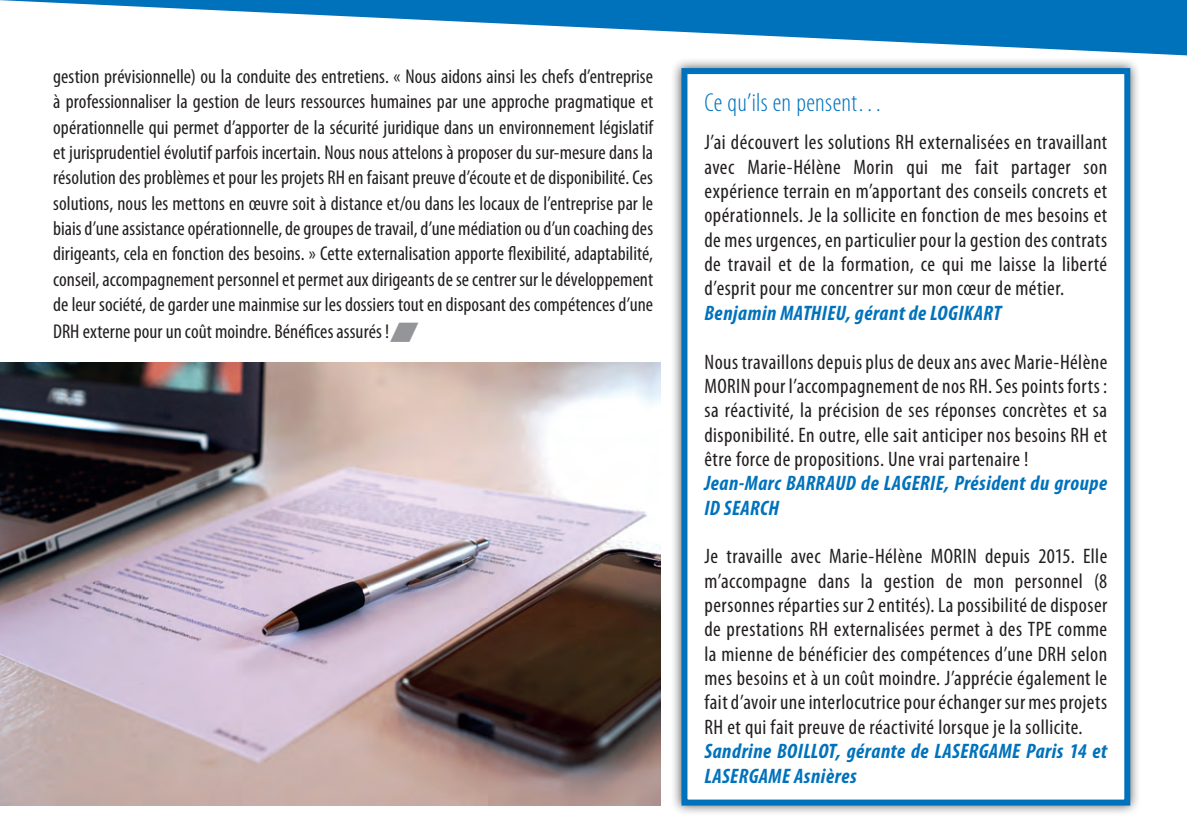
<style>
.page{position:relative;width:1187px;height:831px;background:#fff}
.page>*{position:absolute;margin:0;border:0;box-sizing:border-box;transform-origin:0 0}
.t1{font:300 condensed 26px "Myriad Pro";letter-spacing:.01em;color:#0072bc}
.t2{font:condensed 21px/24.4px "Myriad Pro";letter-spacing:.02em;color:#231f20;text-align:justify}
.t3{font:italic 700 condensed 21px/24.4px "Myriad Pro";letter-spacing:.02em;color:#0072bc}
.t4{font:condensed 20px/25.4px "Myriad Pro";letter-spacing:.005em;color:#231f20;text-align:justify}
</style>
<div class="page">
<svg style="left:0;top:0;width:1187px;height:55px"></svg>
<div style="left:670px;top:57px;width:471px;height:759px;background:#231f20;opacity:.75"></div>
<div style="left:684px;top:71px;width:443px;height:731px;background:#fff"></div>
<div style="left:681px;top:68px;width:449px;height:737px;border:6px solid #0072bc"></div>
<img style="left:0;top:362px;width:661px;height:443px">
<p class="t4" style="left:53px;top:63px;width:602px">gestion prévisionnelle) ou la conduite des entretiens. « Nous aidons ainsi les chefs d’entreprise à professionnaliser la gestion de leurs ressources humaines par une approche pragmatique et opérationnelle qui permet d’apporter de la sécurité juridique dans un environnement législatif et jurisprudentiel évolutif parfois incertain. Nous nous attelons à proposer du sur-mesure dans la résolution des problèmes et pour les projets RH en faisant preuve d’écoute et de disponibilité. Ces solutions, nous les mettons en œuvre soit à distance et/ou dans les locaux de l’entreprise par le biais d’une assistance opérationnelle, de groupes de travail, d’une médiation ou d’un coaching des dirigeants, cela en fonction des besoins. » Cette externalisation apporte flexibilité, adaptabilité, conseil, accompagnement personnel et permet aux dirigeants de se centrer sur le développement de leur société, de garder une mainmise sur les dossiers tout en disposant des compétences d’une</p>
<p class="t4" style="left:53px;top:319px;width:338px">DRH externe pour un coût moindre. Bénéfices assurés !</p>
<p class="t1" style="left:704px;top:87px;width:180px">Ce qu’ils en pensent…</p>
<p class="t2" style="left:704px;top:130px;width:404px">J’ai découvert les solutions RH externalisées en travaillant avec Marie-Hélène Morin qui me fait partager son expérience terrain en m’apportant des conseils concrets et opérationnels. Je la sollicite en fonction de mes besoins et de mes urgences, en particulier pour la gestion des contrats de travail et de la formation, ce qui me laisse la liberté d’esprit pour me concentrer sur mon cœur de métier.</p>
<p class="t3" style="left:704px;top:300px;width:298px">Benjamin MATHIEU, gérant de LOGIKART</p>
<p class="t2" style="left:704px;top:349px;width:404px">Nous travaillons depuis plus de deux ans avec Marie-Hélène MORIN pour l’accompagnement de nos RH. Ses points forts : sa réactivité, la précision de ses réponses concrètes et sa disponibilité. En outre, elle sait anticiper nos besoins RH et être force de propositions. Une vrai partenaire !</p>
<p class="t3" style="left:704px;top:470px;width:404px">Jean-Marc BARRAUD de LAGERIE, Président du groupe<br>ID SEARCH</p>
<p class="t2" style="left:704px;top:544px;width:404px">Je travaille avec Marie-Hélène MORIN depuis 2015. Elle m’accompagne dans la gestion de mon personnel (8 personnes réparties sur 2 entités). La possibilité de disposer de prestations RH externalisées permet à des TPE comme la mienne de bénéficier des compétences d’une DRH selon mes besoins et à un coût moindre. J’apprécie également le fait d’avoir une interlocutrice pour échanger sur mes projets RH et qui fait preuve de réactivité lorsque je la sollicite.</p>
<p class="t3" style="left:704px;top:738px;width:404px">Sandrine BOILLOT, gérante de LASERGAME Paris 14 et<br>LASERGAME Asnières</p>
</div>
